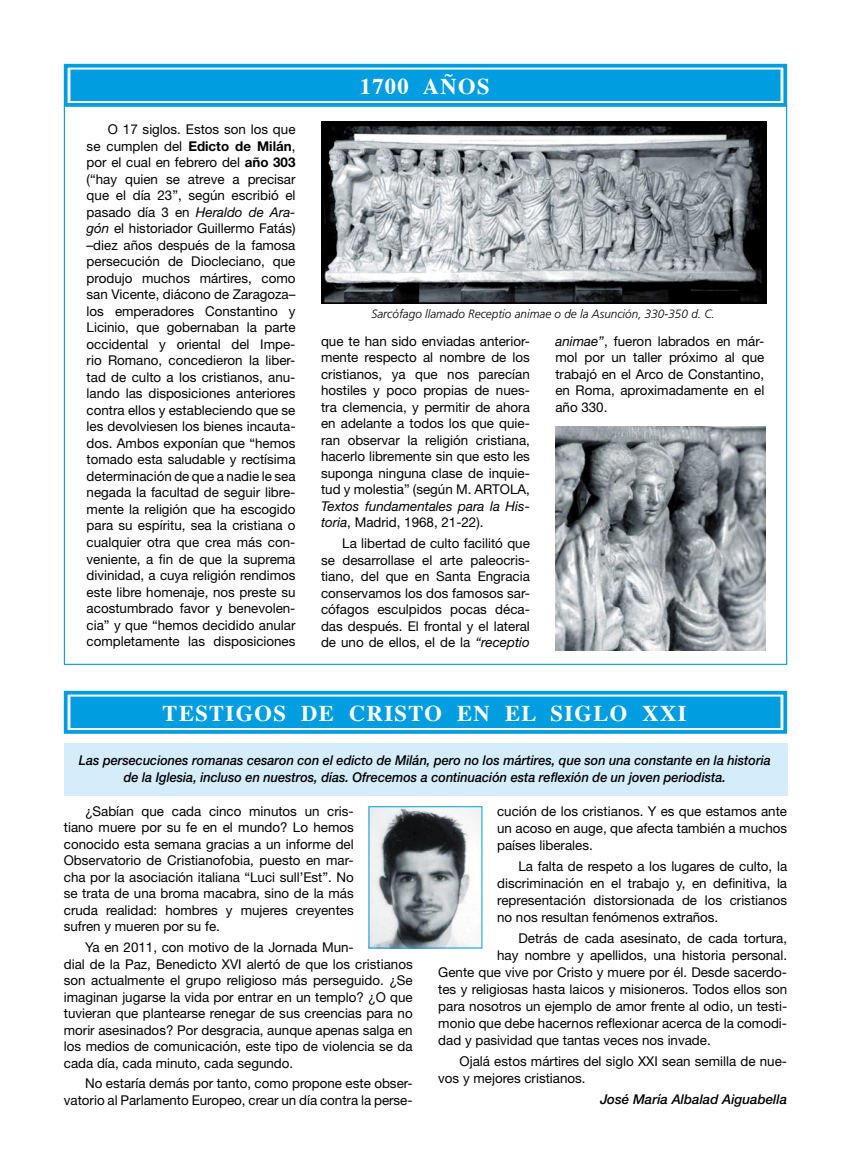
<style>
.page{position:relative;width:851px;height:1170px;background:#fff}
.page>*{position:absolute;margin:0;border:0;box-sizing:border-box;transform-origin:0 0}
.t1{font:700 22.5px "Times";letter-spacing:.06em;color:#fff}
.t2{font:13.5px/16.5px "Helvetica Neue LT Std";color:#000;text-align:justify}
.t3{font:italic 500 13.5px/16.5px "Helvetica Neue LT Std";color:#000;text-align:center;scale:.94 1}
.t4{font:italic 13.5px/16.5px "Helvetica Neue LT Std";color:#000}
.t5{font:italic 500 13.5px "Helvetica Neue LT Std";color:#000}
.t6{font:italic 300 12px "Frutiger LT Std";color:#000}
.s1{font-weight:700}
.s2{font-style:italic}
.s3{font-style:normal}
</style>
<div class="page">
<div style="left:71px;top:70px;width:708px;height:30px;background:#009ee0"></div>
<div style="left:64px;top:64px;width:723px;height:43px;border:4px solid #009ee0"></div>
<div style="left:70px;top:70px;width:710px;height:31px;border:1px solid #009ee0"></div>
<div style="left:71px;top:697px;width:708px;height:30px;background:#009ee0"></div>
<div style="left:64px;top:690px;width:723px;height:43px;border:4px solid #009ee0"></div>
<div style="left:70px;top:696px;width:710px;height:32px;border:1px solid #009ee0"></div>
<div style="left:64px;top:742px;width:723px;height:53px;background:#d5edfa"></div>
<img style="left:370px;top:808px;width:110px;height:138px">
<img style="left:321px;top:121px;width:445px;height:182px">
<img style="left:555px;top:426px;width:210px;height:224px">
<p class="t2" style="left:87px;top:121px;width:210px;text-indent:21px">O 17 siglos. Estos son los que se cumplen del <span class="s1">Edicto de Milán</span>, por el cual en febrero del <span class="s1">año 303 </span>(“hay quien se atreve a precisar que el día 23”, según escribió el pasado día 3 en <span class="s2">Heraldo de Ara&shy;gón</span> el historiador Guillermo Fatás) –diez años después de la famosa persecución de Diocleciano, que produjo muchos mártires, como san Vicente, diácono de Zaragoza– los emperadores Constantino y Licinio, que gobernaban la parte occidental y oriental del Impe&shy;rio Romano, concedieron la liber&shy;tad de culto a los cristianos, anu&shy;lando las disposiciones anteriores contra ellos y estableciendo que se les devolviesen los bienes incauta&shy;dos. Ambos exponían que “hemos tomado esta saludable y rectísima determinación de que a nadie le sea negada la facultad de seguir libre&shy;mente la religión que ha escogido para su espíritu, sea la cristiana o cualquier otra que crea más con&shy;veniente, a fin de que la suprema divinidad, a cuya religión rendimos este libre homenaje, nos preste su acostumbrado favor y benevolen&shy;cia” y que “hemos decidido anular completamente las disposiciones</p>
<h1 class="t1" style="left:360px;top:64px;width:131px">1700 AÑOS</h1>
<p class="t6" style="left:371px;top:307px;width:345px">Sarcófago llamado Receptio animae o de la Asunción, 330-350 d. C.</p>
<p class="t2" style="left:321px;top:332px;width:210px">que te han sido enviadas anterior&shy;mente respecto al nombre de los cristianos, ya que nos parecían hostiles y poco propias de nues&shy;tra clemencia, y permitir de ahora en adelante a todos los que quie&shy;ran observar la religión cristiana, hacerlo libremente sin que esto les suponga ninguna clase de inquie&shy;tud y molestia” (según M. ARTOLA,</p>
<p class="t4" style="left:321px;top:497px;width:210px">Textos fundamentales para la His&shy;toria<span class="s3">, Madrid, 1968, 21-22).</span></p>
<p class="t2" style="left:321px;top:534px;width:210px;text-indent:21px">La libertad de culto facilitó que se desarrollase el arte paleocris&shy;tiano, del que en Santa Engracia conservamos los dos famosos sar&shy;cófagos esculpidos pocas déca&shy;das después. El frontal y el lateral de uno de ellos, el de la <span class="s2">“receptio</span></p>
<p class="t2" style="left:555px;top:332px;width:210px"><span class="s2">animae”</span>, fueron labrados en már&shy;mol por un taller próximo al que trabajó en el Arco de Constantino, en Roma, aproximadamente en el año 330.</p>
<h1 class="t1" style="left:163px;top:691px;width:525px">TESTIGOS DE CRISTO EN EL SIGLO XXI</h1>
<p class="t3" style="left:79px;top:752px;width:737px">Las persecuciones romanas cesaron con el edicto de Milán, pero no los mártires, que son una constante en la historia de la Iglesia, incluso en nuestros, días. Ofrecemos a continuación esta reflexión de un joven periodista.</p>
<p class="t2" style="left:64px;top:802px;width:291px;text-indent:21px">¿Sabían que cada cinco minutos un cris&shy;tiano muere por su fe en el mundo? Lo hemos conocido esta semana gracias a un informe del Observatorio de Cristianofobia, puesto en mar&shy;cha por la asociación italiana “Luci sull’Est”. No se trata de una broma macabra, sino de la más cruda realidad: hombres y mujeres creyentes sufren y mueren por su fe.</p>
<p class="t2" style="left:64px;top:938px;width:350px;text-align:left;text-indent:21px">Ya en 2011, con motivo de la Jornada Mun-<br>dial de la Paz, Benedicto XVI alertó de que los cristianos son actualmente el grupo religioso más perseguido. ¿Se imaginan jugarse la vida por entrar en un templo? ¿O que tuvieran que plantearse renegar de sus creencias para no morir asesinados? Por desgracia, aunque apenas salga en los medios de comunicación, este tipo de violencia se da cada día, cada minuto, cada segundo.</p>
<p class="t2" style="left:64px;top:1075px;width:350px;text-align:right">No estaría demás por tanto, como propone este obser&shy;vatorio al Parlamento Europeo, crear un día contra la perse-</p>
<p class="t2" style="left:497px;top:802px;width:291px;line-height:17px">cución de los cristianos. Y es que estamos ante un acoso en auge, que afecta también a muchos países liberales.</p>
<p class="t2" style="left:497px;top:857px;width:291px;line-height:17px;text-indent:21px">La falta de respeto a los lugares de culto, la discriminación en el trabajo y, en definitiva, la representación distorsionada de los cristianos no nos resultan fenómenos extraños.</p>
<p class="t2" style="left:518px;top:929px;width:270px">Detrás de cada asesinato, de cada tortura,</p>
<p class="t2" style="left:497px;top:946px;width:291px">hay nombre y apellidos, una historia personal.</p>
<p class="t2" style="left:438px;top:963px;width:350px">Gente que vive por Cristo y muere por él. Desde sacerdo-</p>
<p class="t2" style="left:438px;top:980px;width:350px">tes y religiosas hasta laicos y misioneros. Todos ellos son</p>
<p class="t2" style="left:438px;top:997px;width:350px">para nosotros un ejemplo de amor frente al odio, un testi-</p>
<p class="t2" style="left:438px;top:1014px;width:350px">monio que debe hacernos reflexionar acerca de la comodi-</p>
<p class="t2" style="left:438px;top:1031px;width:274px">dad y pasividad que tantas veces nos invade.</p>
<p class="t2" style="left:438px;top:1052px;width:350px;line-height:17px;text-indent:21px">Ojalá estos mártires del siglo XXI sean semilla de nue&shy;vos y mejores cristianos.</p>
<p class="t5" style="left:600px;top:1091px;width:188px">José María Albalad Aiguabella</p>
</div>
